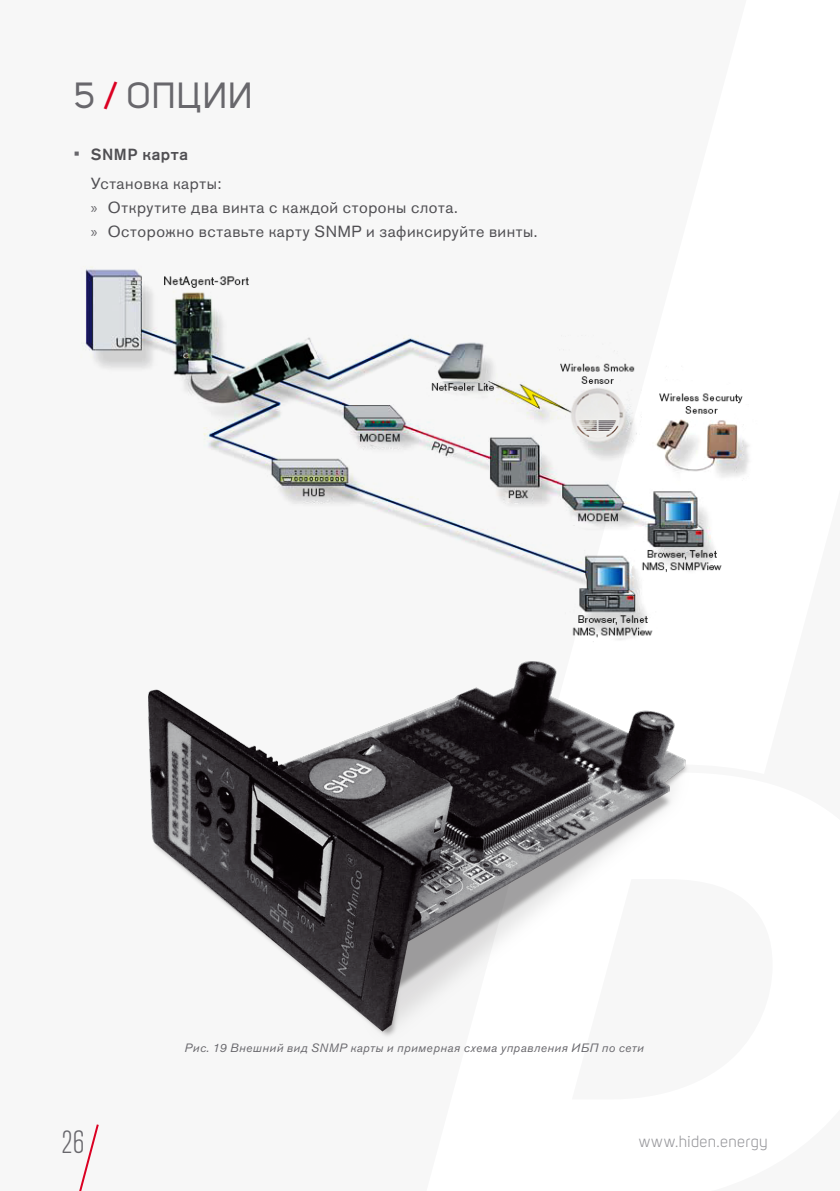
<style>
.page{position:relative;width:840px;height:1191px;background:#fff}
.page>*{position:absolute;margin:0;border:0;box-sizing:border-box;transform-origin:0 0}
.t1{font:36px "Uni Sans";letter-spacing:.015em;color:#68676c}
.t2{font:300 condensed 32px "Akzidenz Grotesk Pro";color:#68676c}
.t3{font:16px/29.4px "Akzidenz Grotesk Pro";letter-spacing:.035em;color:#504f53}
.t4{font:16px "Uni Sans";letter-spacing:.025em;color:#98989c}
.t5{font:italic 12px "Akzidenz Grotesk Pro";letter-spacing:.04em;color:#68676c}
.s1{color:#db0022}
.s2{font-size:18px;color:#68676c}
.s3{font-weight:500}
.s4{font-family:"Myriad Pro";color:#68676c}
</style>
<div class="page">
<svg style="left:79px;top:1124px;width:20px;height:67px"></svg>
<img style="left:80px;top:266px;width:669px;height:376px">
<img style="left:148px;top:661px;width:541px;height:377px">
<h1 class="t1" style="left:74px;top:74px;width:180px">5 <span class="s1">/</span> ОПЦИИ</h1>
<p class="t3" style="left:91px;top:139px;width:132px;text-indent:-17px"><span class="s2">•</span> <span class="s3">SNMP карта<br></span>Установка карты:</p>
<p class="t3" style="left:91px;top:195px;width:448px;line-height:23.6px"><span class="s4">»</span> Открутите два винта с каждой стороны слота.<br><span class="s4">»</span> Осторожно вставьте карту SNMP и зафиксируйте винты.</p>
<p class="t5" style="left:184px;top:1039px;width:460px">Рис. 19 Внешний вид SNMP карты и примерная схема управления ИБП по сети</p>
<h2 class="t2" style="left:62px;top:1121px;width:24px">26</h2>
<p class="t4" style="left:638px;top:1132px;width:130px">www.hiden.energy</p>
</div>
